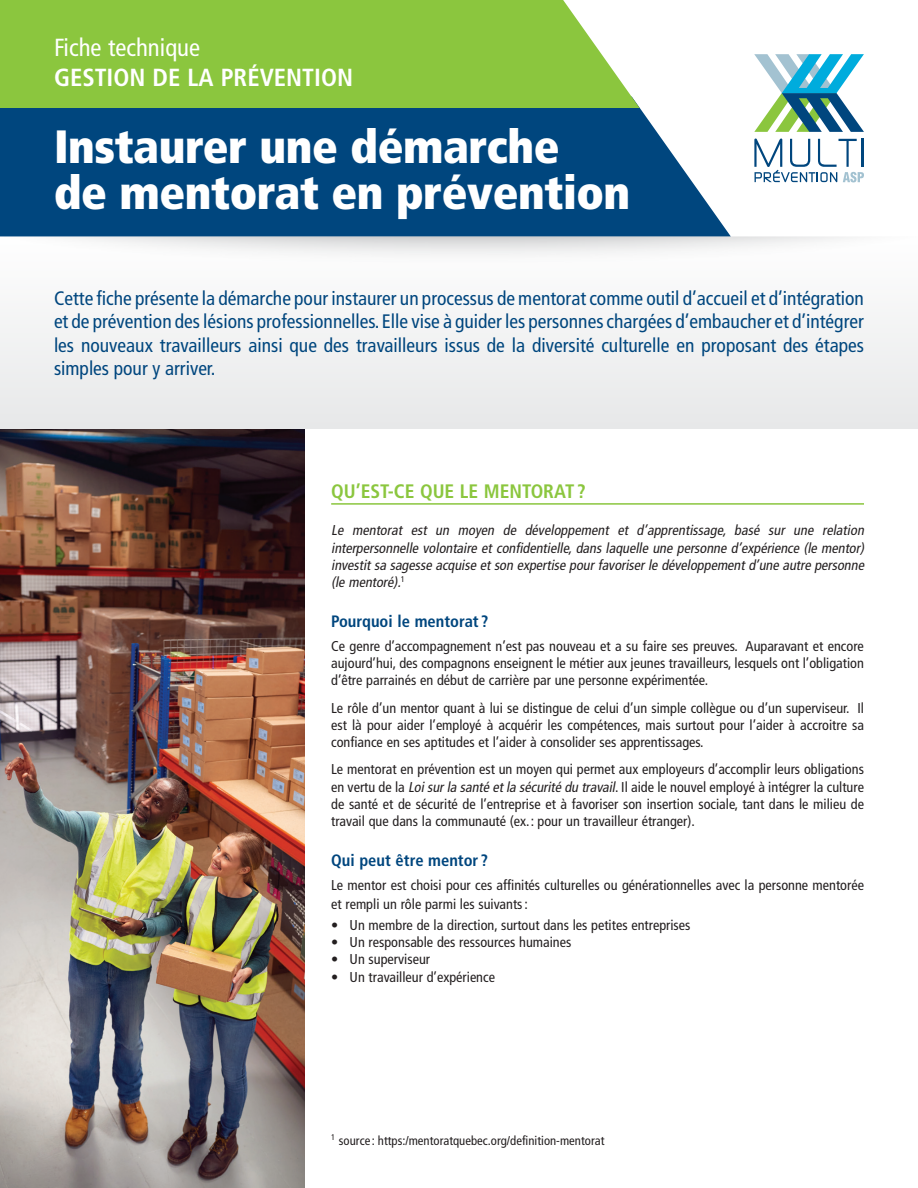
<style>
.page{position:relative;width:918px;height:1188px;background:#fff}
.page>*{position:absolute;margin:0;border:0;box-sizing:border-box;transform-origin:0 0}
.t1{font:900 condensed 46.65px/45.9px "Frutiger";letter-spacing:-.01em;color:#fff}
.t2{font:700 condensed 24.75px "Frutiger";color:#fff}
.t3{font:condensed 24.75px "Frutiger";color:#fff}
.t4{font:condensed 19.5px/23.4px "Frutiger";color:#00467e;text-align:justify}
.t5{font:700 condensed 19.5px "Frutiger";color:#8bc63e}
.t6{font:700 condensed 16.5px "Frutiger";color:#00467e}
.t7{font:condensed 14.25px/17.2px "Frutiger";color:#231f20;text-align:justify}
.t8{font:italic condensed 14.25px/17.2px "Frutiger";color:#231f20;text-align:justify}
.t9{font:condensed 12.75px "Frutiger";color:#231f20}
.s1{font-style:italic}
</style>
<div class="page">
<img style="left:0;top:429px;width:304px;height:759px">
<div style="left:0;top:236px;width:918px;height:193px;background:#f1f2f2"></div>
<div style="left:0;top:108px;width:731px;height:128px;background:#00467e"></div>
<div style="left:0;top:0;width:640px;height:108px;background:#8bc63e"></div>
<svg style="left:0;top:236px;width:918px;height:24px"></svg>
<hr style="left:331px;top:503px;width:533px;height:2px;background:#8bc63e">
<svg style="left:754px;top:54px;width:110px;height:78px"></svg>
<svg style="left:754px;top:138px;width:110px;height:44px"></svg>
<h2 class="t3" style="left:54px;top:33px;width:148px">Fiche technique</h2>
<h2 class="t2" style="left:54px;top:63px;width:301px">GESTION DE LA PRÉVENTION</h2>
<h1 class="t1" style="left:54px;top:124px;width:578px">Instaurer une démarche<br>de mentorat en prévention</h1>
<p class="t4" style="left:54px;top:287px;width:811px">Cette fiche présente la démarche pour instaurer un processus de mentorat comme outil d’accueil et d’intégration et de prévention des lésions professionnelles. Elle vise à guider les personnes chargées d’embaucher et d’intégrer les nouveaux travailleurs ainsi que des travailleurs issus de la diversité culturelle en proposant des étapes simples pour y arriver.</p>
<h3 class="t5" style="left:331px;top:480px;width:256px">QU’EST-CE QUE LE MENTORAT ?</h3>
<p class="t8" style="left:331px;top:522px;width:537px">Le mentorat est un moyen de développement et d’apprentissage, basé sur une relation interpersonnelle volontaire et confidentielle, dans laquelle une personne d’expérience (le mentor) investitsa sagesse acquise etson expertise pourfavoriserle développementd’une autre personne (le mentoré).<sup>1</sup></p>
<p class="t6" style="left:331px;top:611px;width:159px">Pourquoi le mentorat ?</p>
<p class="t7" style="left:331px;top:637px;width:534px">Ce genre d’accompagnement n’est pas nouveau et a su faire ses preuves. Auparavant et encore aujourd’hui, des compagnons enseignent le métier aux jeunes travailleurs, lesquels ont l’obligation d’être parrainés en début de carrière par une personne expérimentée.</p>
<p class="t7" style="left:331px;top:699px;width:534px">Le rôle d’un mentor quant à lui se distingue de celui d’un simple collègue ou d’un superviseur. Il est là pour aider l’employé à acquérir les compétences, mais surtout pour l’aider à accroitre sa confiance en ses aptitudes et l’aider à consolider ses apprentissages.</p>
<p class="t7" style="left:331px;top:761px;width:534px">Le mentorat en prévention est un moyen qui permet aux employeurs d’accomplir leurs obligations en vertu de la <span class="s1">Loisurla santé etla sécurité du travail</span>. Il aide le nouvel employé à intégrer la culture de santé et de sécurité de l’entreprise et à favoriser son insertion sociale, tant dans le milieu de travail que dans la communauté (ex.: pour un travailleur étranger).</p>
<p class="t6" style="left:331px;top:850px;width:158px">Qui peut être mentor ?</p>
<p class="t7" style="left:331px;top:875px;width:534px;line-height:19.5px">Le mentor est choisi pour ces affinités culturelles ou générationnelles avec la personne mentorée et rempli un rôle parmi les suivants:</p>
<p class="t7" style="left:331px;top:916px;width:361px">• Un membre de la direction, surtout dans les petites entreprises</p>
<p class="t7" style="left:331px;top:934px;width:242px">• Un responsable des ressources humaines</p>
<p class="t7" style="left:331px;top:951px;width:100px">• Un superviseur</p>
<p class="t7" style="left:331px;top:968px;width:165px">• Un travailleur d’expérience</p>
<p class="t9" style="left:331px;top:1133px;width:275px"><sup>1</sup> source : https:/mentoratquebec.org/definition-mentorat</p>
</div>
